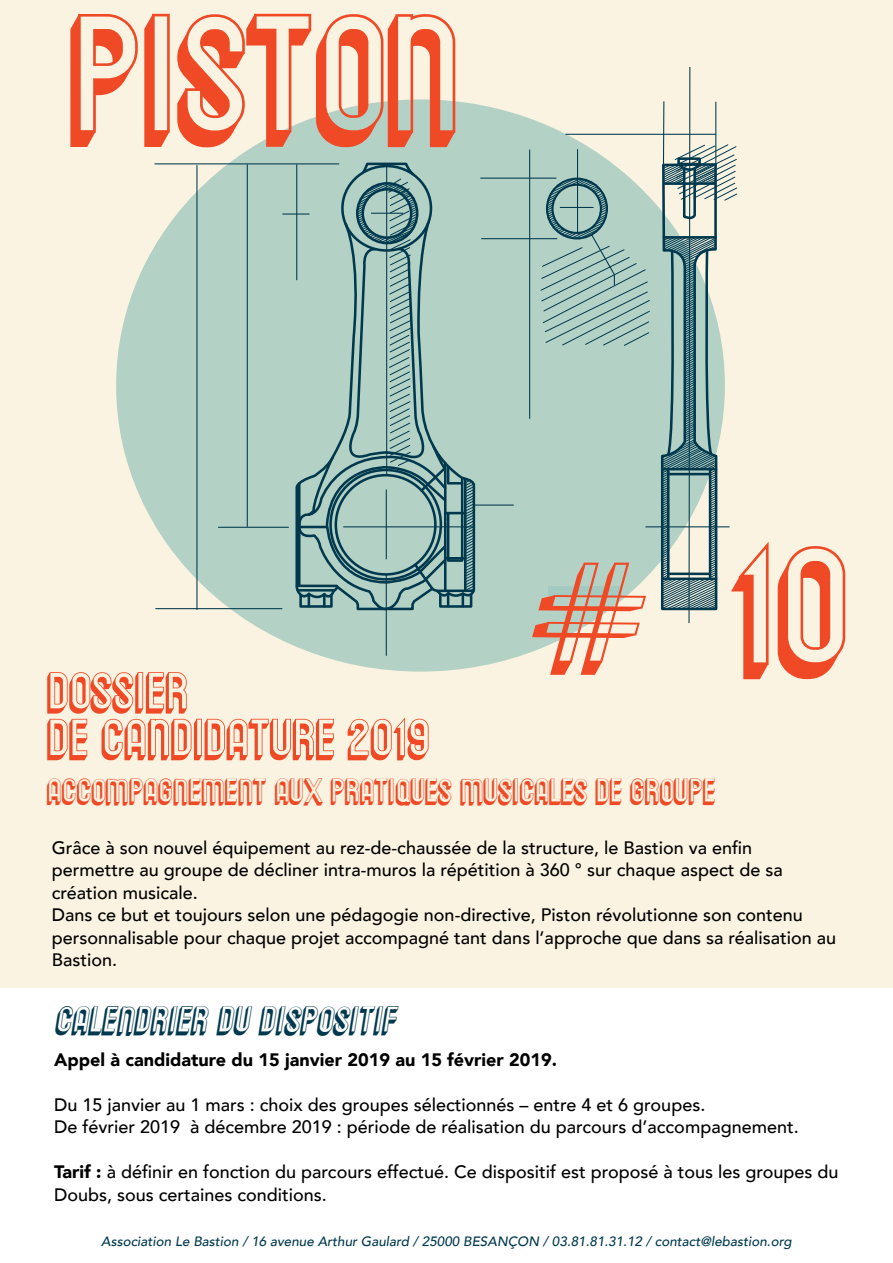
<style>
.page{position:relative;width:893px;height:1263px;background:#fff}
.page>*{position:absolute;margin:0;border:0;box-sizing:border-box;transform-origin:0 0}
.t1{font:163.35px "Messages";color:#ef4925}
.t2{font:50.85px/46.7px "Messages";color:#ef4925}
.t3{font:italic 36px "Messages";letter-spacing:.02em;color:#00394e}
.t4{font:32.85px "Messages";color:#ef4925}
.t5{font:500 18px/22.5px "Avenir";color:#000}
.t6{font:900 18px "Avenir";color:#000}
.t7{font:italic 500 13.5px "Avenir";color:#00394e}
.s1{font-weight:900}
</style>
<div class="page">
<div style="left:0;top:0;width:893px;height:987px;background:#fbf3e1"></div>
<div style="left:116px;top:99px;width:609px;height:573px;background:#b4d1c6;border-radius:50%"></div>
<svg style="left:295px;top:220px;width:181px;height:391px"></svg>
<div style="left:299px;top:594px;width:34px;height:14px;border:3px solid #00394e"></div>
<div style="left:439px;top:593px;width:33px;height:15px;border:3px solid #00394e"></div>
<hr style="left:297px;top:585px;width:40px;height:2px;background:#00394e">
<hr style="left:298px;top:589px;width:36px;height:3px;background:#00394e">
<hr style="left:299px;top:526px;width:28px;height:2px;background:#00394e">
<hr style="left:298px;top:484px;width:2px;height:102px;background:#00394e">
<hr style="left:155px;top:163px;width:184px;height:1px;background:#00394e">
<hr style="left:566px;top:134px;width:150px;height:1px;background:#00394e">
<hr style="left:156px;top:608px;width:126px;height:1px;background:#00394e">
<hr style="left:218px;top:527px;width:71px;height:1px;background:#00394e">
<hr style="left:196px;top:166px;width:1px;height:443px;background:#00394e">
<hr style="left:247px;top:165px;width:1px;height:361px;background:#00394e">
<hr style="left:296px;top:165px;width:1px;height:115px;background:#00394e">
<hr style="left:283px;top:213px;width:26px;height:2px;background:#00394e">
<hr style="left:386px;top:574px;width:1px;height:81px;background:#00394e">
<hr style="left:474px;top:504px;width:40px;height:2px;background:#00394e">
<hr style="left:645px;top:526px;width:85px;height:1px;background:#00394e">
<hr style="left:577px;top:149px;width:1px;height:84px;background:#00394e">
<hr style="left:481px;top:178px;width:75px;height:1px;background:#00394e">
<hr style="left:482px;top:238px;width:75px;height:1px;background:#00394e">
<hr style="left:529px;top:150px;width:1px;height:268px;background:#00394e">
<svg style="left:306px;top:162px;width:168px;height:444px"></svg>
<svg style="left:540px;top:178px;width:110px;height:168px"></svg>
<svg style="left:660px;top:67px;width:77px;height:556px"></svg>
<svg style="left:532px;top:563px;width:114px;height:112px"></svg>
<h1 class="t1" style="left:67px;top:10px;width:394px">PISTON</h1>
<h1 class="t1" style="left:730px;top:542px;width:121px">10</h1>
<h2 class="t2" style="left:46px;top:670px;width:385px">DOSSIER<br>DE CANDIDATURE 2019</h2>
<h3 class="t4" style="left:46px;top:777px;width:670px">ACCOMPAGNEMENT AUX PRATIQUES MUSICALES DE GROUPE</h3>
<p class="t5" style="left:52px;top:835px;width:786px">Grâce à son nouvel équipement au rez-de-chaussée de la structure, le Bastion va enfin permettre au groupe de décliner intra-muros la répétition à 360 ° sur chaque aspect de sa création musicale.<br>Dans ce but et toujours selon une pédagogie non-directive, Piston révolutionne son contenu personnalisable pour chaque projet accompagné tant dans l’approche que dans sa réalisation au Bastion.</p>
<h3 class="t3" style="left:54px;top:1005px;width:343px">CALENDRIER DU DISPOSITIF</h3>
<p class="t6" style="left:54px;top:1044px;width:505px">Appel à candidature du 15 janvier 2019 au 15 février 2019.</p>
<p class="t5" style="left:54px;top:1092px;width:746px">Du 15 janvier au 1 mars : choix des groupes sélectionnés – entre 4 et 6 groupes.<br>De février 2019 à décembre 2019 : période de réalisation du parcours d’accompagnement.</p>
<p class="t5" style="left:54px;top:1160px;width:786px"><span class="s1">Tarif :</span> à définir en fonction du parcours effectué. Ce dispositif est proposé à tous les groupes du<br>Doubs, sous certaines conditions.</p>
<p class="t7" style="left:101px;top:1233px;width:692px">Association Le Bastion / 16 avenue Arthur Gaulard / 25000 BESANÇON / 03.81.81.31.12 / contact@lebastion.org</p>
</div>
